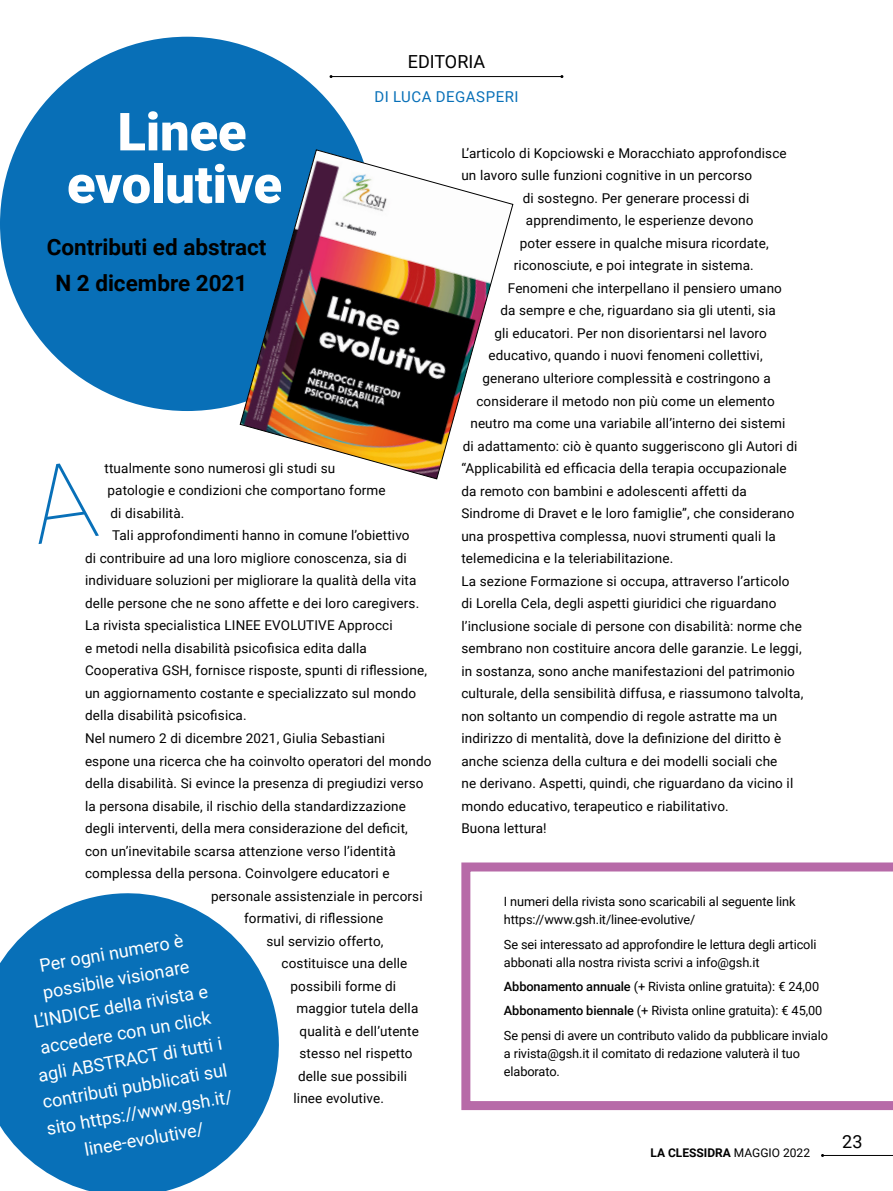
<style>
.page{position:relative;width:893px;height:1191px;background:#fff}
.page>*{position:absolute;margin:0;border:0;box-sizing:border-box;transform-origin:0 0}
.t1{font:900 52.5px/52.5px "Roboto";letter-spacing:-.005em;color:#fff;text-align:center}
.t2{font:700 22.5px/35.5px "Roboto";color:#000;text-align:center}
.t3{font:18px/27px "Roboto";color:#fff;text-align:center}
.t4{font:18px "Roboto";color:#000}
.t5{font:15px "Roboto";letter-spacing:.035em;color:#0870b8}
.t6{font:13.5px "Roboto";letter-spacing:.01em;color:#000}
.t7{font:12.75px/18px "Roboto";letter-spacing:-.01em;color:#000}
.t8{font:700 12px "Roboto";color:#000}
.s1{font-weight:500}
.s2{font-weight:400}
</style>
<div class="page">
<div style="left:0;top:37px;width:374px;height:374px;background:#086fb7;border-radius:50%"></div>
<svg style="left:461px;top:862px;width:432px;height:248px"></svg>
<svg style="left:240px;top:149px;width:273px;height:330px"></svg>
<svg style="left:0;top:893px;width:279px;height:298px;fill:#0870b8"></svg>
<hr style="left:331px;top:76px;width:231px;height:1px;background:#000">
<hr style="left:822px;top:1155px;width:71px;height:1px;background:#000">
<h3 class="t4" style="left:408px;top:49px;width:79px">EDITORIA</h3>
<p class="t5" style="left:374px;top:86px;width:146px">DI LUCA DEGASPERI</p>
<h1 class="t1" style="left:67px;top:103px;width:217px">Linee evolutive</h1>
<h2 class="t2" style="left:47px;top:229px;width:221px">Contributi ed abstract<br>N 2 dicembre 2021</h2>
<p class="t6" style="left:105px;top:458px;width:232px">ttualmente sono numerosi gli studi su</p>
<p class="t6" style="left:108px;top:481px;width:280px">patologie e condizioni che comportano forme</p>
<p class="t6" style="left:111px;top:503px;width:75px">di disabilità.</p>
<p class="t6" style="left:112px;top:526px;width:299px">Tali approfondimenti hanno in comune l’obiettivo</p>
<p class="t6" style="left:85px;top:548px;width:323px">di contribuire ad una loro migliore conoscenza, sia di</p>
<p class="t6" style="left:85px;top:571px;width:333px">individuare soluzioni per migliorare la qualità della vita</p>
<p class="t6" style="left:85px;top:593px;width:336px">delle persone che ne sono affette e dei loro caregivers.</p>
<p class="t6" style="left:85px;top:616px;width:309px">La rivista specialistica LINEE EVOLUTIVE Approcci</p>
<p class="t6" style="left:85px;top:638px;width:283px">e metodi nella disabilità psicofisica edita dalla</p>
<p class="t6" style="left:85px;top:661px;width:344px">Cooperativa GSH, fornisce risposte, spunti di riflessione,</p>
<p class="t6" style="left:85px;top:683px;width:333px">un aggiornamento costante e specializzato sul mondo</p>
<p class="t6" style="left:85px;top:706px;width:163px">della disabilità psicofisica.</p>
<p class="t6" style="left:85px;top:728px;width:302px">Nel numero 2 di dicembre 2021, Giulia Sebastiani</p>
<p class="t6" style="left:85px;top:751px;width:348px">espone una ricerca che ha coinvolto operatori del mondo</p>
<p class="t6" style="left:85px;top:773px;width:340px">della disabilità. Si evince la presenza di pregiudizi verso</p>
<p class="t6" style="left:85px;top:796px;width:322px">la persona disabile, il rischio della standardizzazione</p>
<p class="t6" style="left:85px;top:818px;width:324px">degli interventi, della mera considerazione del deficit,</p>
<p class="t6" style="left:85px;top:841px;width:312px">con un’inevitabile scarsa attenzione verso l’identità</p>
<p class="t6" style="left:85px;top:864px;width:306px">complessa della persona. Coinvolgere educatori e</p>
<p class="t6" style="left:211px;top:886px;width:213px">personale assistenziale in percorsi</p>
<p class="t6" style="left:244px;top:909px;width:141px">formativi, di riflessione</p>
<p class="t6" style="left:267px;top:931px;width:118px">sul servizio offerto,</p>
<p class="t6" style="left:282px;top:954px;width:127px">costituisce una delle</p>
<p class="t6" style="left:291px;top:976px;width:107px">possibili forme di</p>
<p class="t6" style="left:297px;top:999px;width:123px">maggior tutela della</p>
<p class="t6" style="left:300px;top:1021px;width:121px">qualità e dell’utente</p>
<p class="t6" style="left:300px;top:1044px;width:115px">stesso nel rispetto</p>
<p class="t6" style="left:298px;top:1066px;width:111px">delle sue possibili</p>
<p class="t6" style="left:294px;top:1089px;width:92px">linee evolutive.</p>
<h3 class="t3" style="left:16px;top:955px;width:190px;rotate:-10deg">Per ogni numero è possibile visionare<br>L’INDICE della rivista e accedere con un click agli ABSTRACT di tutti i contributi pubblicati sul sito https://www.gsh.it/ linee-evolutive/</h3>
<p class="t6" style="left:461px;top:144px;width:327px">L’articolo di Kopciowski e Moracchiato approfondisce</p>
<p class="t6" style="left:461px;top:166px;width:292px">un lavoro sulle funzioni cognitive in un percorso</p>
<p class="t6" style="left:523px;top:189px;width:228px">di sostegno. Per generare processi di</p>
<p class="t6" style="left:526px;top:211px;width:229px">apprendimento, le esperienze devono</p>
<p class="t6" style="left:520px;top:234px;width:250px">poter essere in qualche misura ricordate,</p>
<p class="t6" style="left:514px;top:256px;width:241px">riconosciute, e poi integrate in sistema.</p>
<p class="t6" style="left:508px;top:279px;width:276px">Fenomeni che interpellano il pensiero umano</p>
<p class="t6" style="left:500px;top:301px;width:277px">da sempre e che, riguardano sia gli utenti, sia</p>
<p class="t6" style="left:494px;top:324px;width:274px">gli educatori. Per non disorientarsi nel lavoro</p>
<p class="t6" style="left:488px;top:346px;width:276px">educativo, quando i nuovi fenomeni collettivi,</p>
<p class="t6" style="left:482px;top:369px;width:290px">generano ulteriore complessità e costringono a</p>
<p class="t6" style="left:476px;top:391px;width:300px">considerare il metodo non più come un elemento</p>
<p class="t6" style="left:470px;top:414px;width:316px">neutro ma come una variabile all’interno dei sistemi</p>
<p class="t6" style="left:463px;top:436px;width:336px">di adattamento: ciò è quanto suggeriscono gli Autori di</p>
<p class="t6" style="left:461px;top:459px;width:327px">“Applicabilità ed efficacia della terapia occupazionale</p>
<p class="t6" style="left:461px;top:481px;width:287px">da remoto con bambini e adolescenti affetti da</p>
<p class="t6" style="left:461px;top:504px;width:335px">Sindrome di Dravet e le loro famiglie”, che considerano</p>
<p class="t6" style="left:461px;top:526px;width:316px">una prospettiva complessa, nuovi strumenti quali la</p>
<p class="t6" style="left:461px;top:549px;width:213px">telemedicina e la teleriabilitazione.</p>
<p class="t6" style="left:461px;top:571px;width:330px">La sezione Formazione si occupa, attraverso l’articolo</p>
<p class="t6" style="left:461px;top:594px;width:317px">di Lorella Cela, degli aspetti giuridici che riguardano</p>
<p class="t6" style="left:461px;top:616px;width:342px">l’inclusione sociale di persone con disabilità: norme che</p>
<p class="t6" style="left:461px;top:639px;width:342px">sembrano non costituire ancora delle garanzie. Le leggi,</p>
<p class="t6" style="left:461px;top:661px;width:335px">in sostanza, sono anche manifestazioni del patrimonio</p>
<p class="t6" style="left:461px;top:684px;width:343px">culturale, della sensibilità diffusa, e riassumono talvolta,</p>
<p class="t6" style="left:461px;top:706px;width:317px">non soltanto un compendio di regole astratte ma un</p>
<p class="t6" style="left:461px;top:729px;width:321px">indirizzo di mentalità, dove la definizione del diritto è</p>
<p class="t6" style="left:461px;top:751px;width:318px">anche scienza della cultura e dei modelli sociali che</p>
<p class="t6" style="left:461px;top:774px;width:333px">ne derivano. Aspetti, quindi, che riguardano da vicino il</p>
<p class="t6" style="left:461px;top:796px;width:269px">mondo educativo, terapeutico e riabilitativo.</p>
<p class="t6" style="left:461px;top:819px;width:87px">Buona lettura!</p>
<p class="t7" style="left:504px;top:892px;width:293px">I numeri della rivista sono scaricabili al seguente link https://www.gsh.it/linee-evolutive/</p>
<p class="t7" style="left:504px;top:934px;width:314px">Se sei interessato ad approfondire le lettura degli articoli abbonati alla nostra rivista scrivi a info@gsh.it</p>
<p class="t7" style="left:504px;top:973px;width:326px;line-height:24.5px"><span class="s1">Abbonamento annuale</span> (+ Rivista online gratuita): € 24,00<br><span class="s1">Abbonamento biennale</span> (+ Rivista online gratuita): € 45,00<br>Se pensi di avere un contributo valido da pubblicare invialo</p>
<p class="t7" style="left:504px;top:1043px;width:298px">a rivista@gsh.it il comitato di redazione valuterà il tuo elaborato.</p>
<p class="t8" style="left:650px;top:1144px;width:161px">LA CLESSIDRA <span class="s2">MAGGIO 2022</span></p>
<h3 class="t4" style="left:842px;top:1128px;width:22px">23</h3>
</div>
